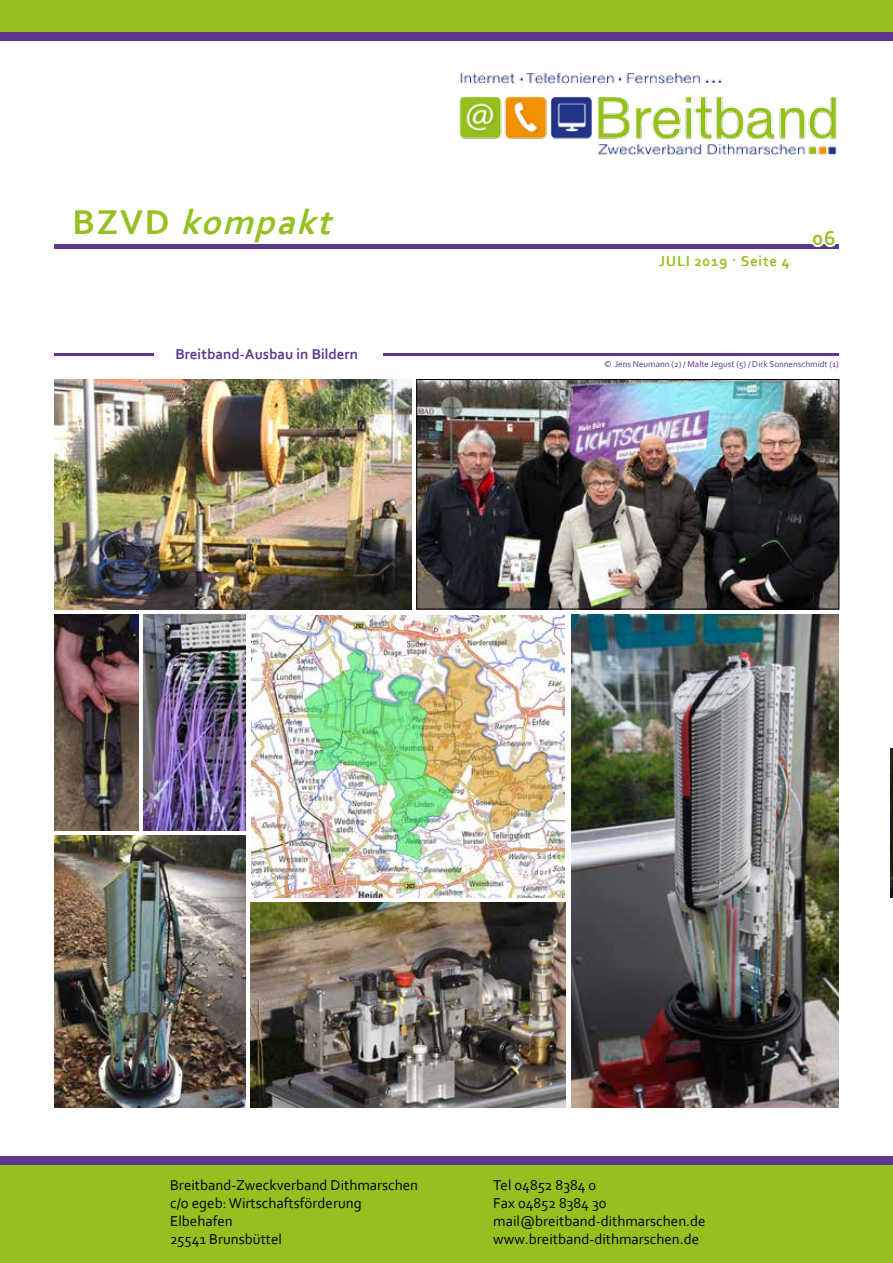
<style>
.page{position:relative;width:893px;height:1263px;background:#fff}
.page>*{position:absolute;margin:0;border:0;box-sizing:border-box;transform-origin:0 0}
.t1{font:italic 700 36px "Corbel";color:#95c01f}
.t2{font:700 21px "Corbel";color:#95c01f}
.t3{font:15px/18px "Corbel";color:#000}
.t4{font:700 15px "Corbel";color:#5d388e}
.t5{font:700 15px "Corbel";letter-spacing:.05em;color:#95c01f}
.t6{font:9px "Corbel";color:#5d388e}
.s1{font-style:normal}
</style>
<div class="page">
<div style="left:0;top:1165px;width:893px;height:98px;background:#95c01f"></div>
<div style="left:0;top:1157px;width:893px;height:8px;background:#5d388e"></div>
<hr style="left:54px;top:353px;width:99px;height:3px;background:#5d388e">
<hr style="left:384px;top:353px;width:455px;height:3px;background:#5d388e">
<img style="left:419px;top:381px;width:418px;height:226px">
<div style="left:417px;top:379px;width:422px;height:230px;border:1px solid #000"></div>
<img style="left:144px;top:614px;width:101px;height:216px">
<img style="left:459px;top:73px;width:378px;height:81px">
<div style="left:54px;top:244px;width:785px;height:5px;background:#5d388e"></div>
<div style="left:0;top:0;width:893px;height:32px;background:#95c01f"></div>
<div style="left:0;top:32px;width:893px;height:8px;background:#5d388e"></div>
<svg style="left:812px;top:244px;width:24px;height:3px"></svg>
<img style="left:251px;top:615px;width:314px;height:282px">
<img style="left:890px;top:749px;width:3px;height:148px">
<img style="left:54px;top:614px;width:85px;height:216px">
<img style="left:54px;top:836px;width:191px;height:272px">
<img style="left:571px;top:614px;width:268px;height:494px">
<img style="left:250px;top:902px;width:316px;height:206px">
<img style="left:54px;top:379px;width:357px;height:230px">
<h1 class="t1" style="left:72px;top:200px;width:271px"><span class="s1">B Z V D</span> kompakt</h1>
<p class="t4" style="left:175px;top:344px;width:184px">Breitband-Ausbau in Bildern</p>
<p class="t5" style="left:659px;top:252px;width:132px">JULI 2019 · Seite 4</p>
<h2 class="t2" style="left:812px;top:225px;width:25px">06</h2>
<p class="t6" style="left:604px;top:358px;width:236px">© Jens Neumann (2) / Malte Jegust (5) / Dirk Sonnenschmidt (1)</p>
<p class="t3" style="left:170px;top:1175px;width:250px">Breitband-Zweckverband Dithmarschen c/o egeb: Wirtschaftsförderung<br>Elbehafen<br>25541 Brunsbüttel</p>
<p class="t3" style="left:493px;top:1175px;width:214px">Tel 04852 8384 0<br>Fax 04852 8384 30 mail@breitband-dithmarschen.de www.breitband-dithmarschen.de</p>
</div>
